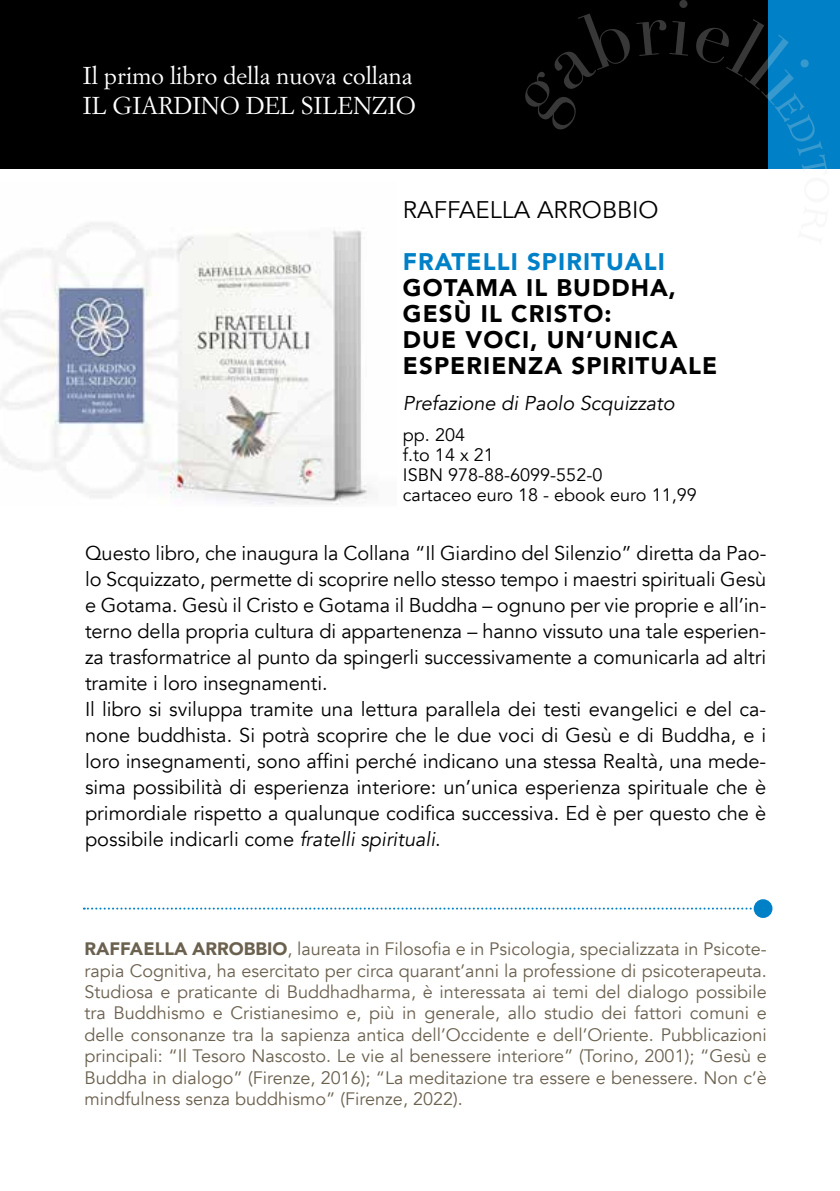
<style>
.page{position:relative;width:840px;height:1191px;background:#fff}
.page>*{position:absolute;margin:0;border:0;box-sizing:border-box;transform-origin:0 0}
.t1{font:900 24px/26px "Avenir";letter-spacing:.045em;color:#000}
.t2{font:24px/30px "Simoncini Garamond Std";color:#fff}
.t3{font:900 24px "Avenir";letter-spacing:.045em;color:#0081c7}
.t4{font:24px "Avenir";color:#000}
.t5{font:20px/26px "Avenir";letter-spacing:-.005em;color:#000}
.t6{font:italic 20px "Avenir";color:#000}
.t7{font:18px/21.4px "Avenir";color:#6b614f;text-align:justify}
.t8{font:18px/20px "Avenir";color:#000}
.s1{font-style:italic}
.s2{font-weight:900}
</style>
<div class="page">
<div style="left:0;top:0;width:768px;height:169px;background:#000"></div>
<div style="left:768px;top:0;width:71px;height:169px;background:#0081c7"></div>
<svg style="left:525px;top:0;width:302px;height:169px"></svg>
<svg style="left:84px;top:907px;width:668px;height:2px"></svg>
<div style="left:754px;top:900px;width:17px;height:17px;background:#0081c7;border-radius:50%"></div>
<div style="left:753px;top:899px;width:19px;height:19px;border:2px solid #0081c7;border-radius:50%"></div>
<img style="left:0;top:223px;width:373px;height:282px">
<p class="t2" style="left:83px;top:60px;width:334px">Il primo libro della nuova collana<br>IL GIARDINO DEL SILENZIO</p>
<p class="t4" style="left:403px;top:196px;width:257px">RAFFAELLA ARROBBIO</p>
<p class="t3" style="left:403px;top:241px;width:263px">FRATELLI SPIRITUALI</p>
<p class="t1" style="left:403px;top:274px;width:316px">GOTAMA IL BUDDHA,<br>GESÙ IL CRISTO:<br>DUE VOCI, UN’UNICA<br>ESPERIENZA SPIRITUALE</p>
<p class="t6" style="left:403px;top:391px;width:273px">Prefazione di Paolo Scquizzato</p>
<p class="t8" style="left:403px;top:425px;width:295px">pp. 204<br>f.to 14 x 21<br>ISBN 978-88-6099-552-0<br>cartaceo euro 18 - ebook euro 11,99</p>
<p class="t5" style="left:85px;top:540px;width:682px">Questo libro, che inaugura la Collana “Il Giardino del Silenzio” diretta da Pao&shy;lo Scquizzato, permette di scoprire nello stesso tempo i maestri spirituali Gesù e Gotama. Gesù il Cristo e Gotama il Buddha – ognuno per vie proprie e all’in&shy;terno della propria cultura di appartenenza – hanno vissuto una tale esperien&shy;za trasformatrice al punto da spingerli successivamente a comunicarla ad altri tramite i loro insegnamenti.<br>Il libro si sviluppa tramite una lettura parallela dei testi evangelici e del ca&shy;none buddhista. Si potrà scoprire che le due voci di Gesù e di Buddha, e i loro insegnamenti, sono affini perché indicano una stessa Realtà, una mede&shy;sima possibilità di esperienza interiore: un’unica esperienza spirituale che è primordiale rispetto a qualunque codifica successiva. Ed è per questo che è possibile indicarli come <span class="s1">fratelli spirituali</span>.</p>
<p class="t7" style="left:84px;top:938px;width:683px"><span class="s2">RAFFAELLA ARROBBIO</span>, laureata in Filosofia e in Psicologia, specializzata in Psicote&shy;rapia Cognitiva, ha esercitato per circa quarant’anni la professione di psicoterapeuta.<br>Studiosa e praticante di Buddhadharma, è interessata ai temi del dialogo possibile tra Buddhismo e Cristianesimo e, più in generale, allo studio dei fattori comuni e delle consonanze tra la sapienza antica dell’Occidente e dell’Oriente. Pubblicazioni principali: “Il Tesoro Nascosto. Le vie al benessere interiore” (Torino, 2001); “Gesù e Buddha in dialogo” (Firenze, 2016); “La meditazione tra essere e benessere. Non c’è mindfulness senza buddhismo” (Firenze, 2022).</p>
</div>
